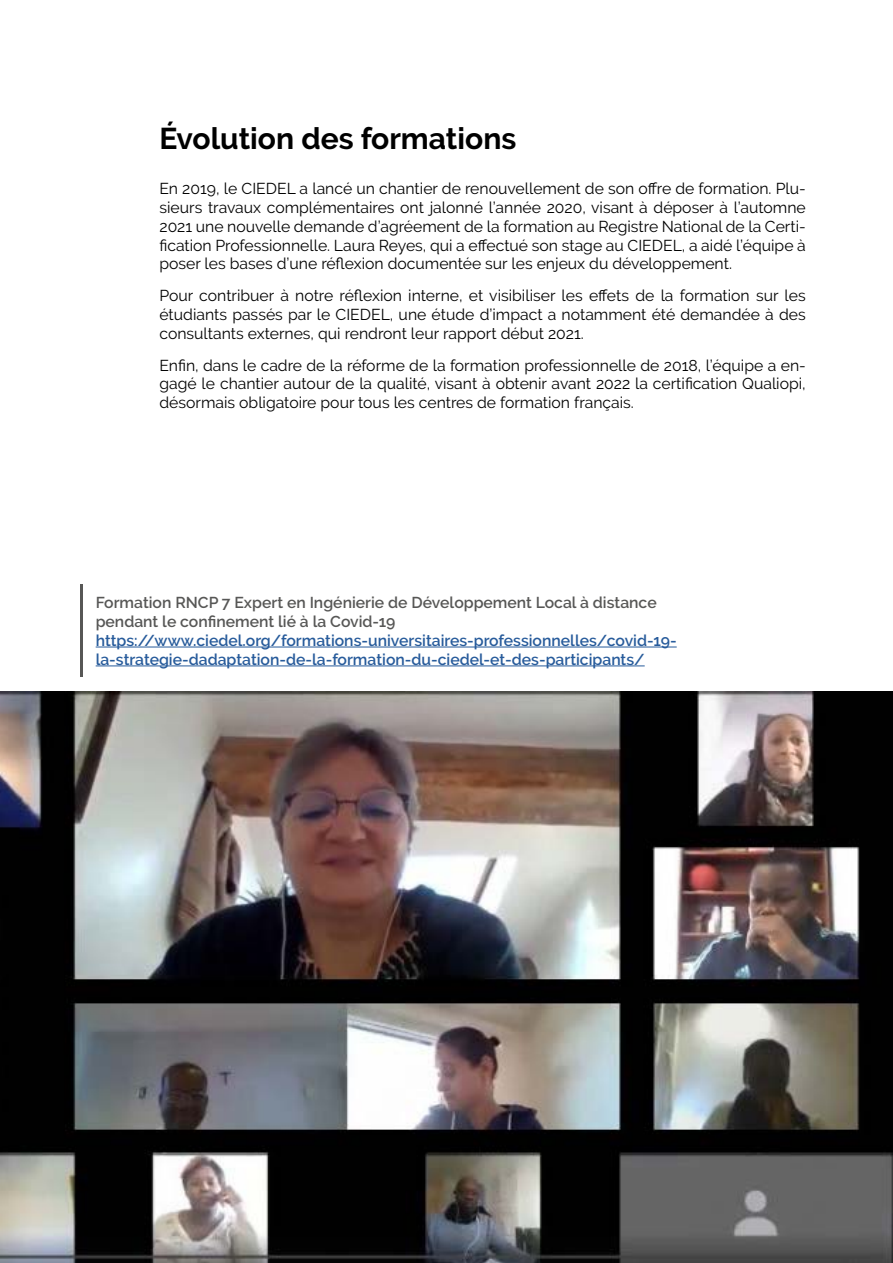
<style>
.page{position:relative;width:893px;height:1263px;background:#fff}
.page>*{position:absolute;margin:0;border:0;box-sizing:border-box;transform-origin:0 0}
.t1{font:700 30px "Raleway";color:#000}
.t2{font:15.75px/18.9px "Raleway";color:#000;text-align:justify}
.t3{font:600 15.75px/18.9px "Raleway";color:#275b9b}
.t4{font:600 15.75px/18.9px "Raleway";color:#575756}
</style>
<div class="page">
<img style="left:0;top:691px;width:893px;height:572px">
<hr style="left:96px;top:647px;width:581px;height:1px;background:#275b9b">
<hr style="left:96px;top:665px;width:549px;height:1px;background:#275b9b">
<hr style="left:80px;top:585px;width:2px;height:92px;background:#575756">
<h1 class="t1" style="left:159px;top:122px;width:358px">Évolution des formations</h1>
<p class="t2" style="left:159px;top:179px;width:648px">En 2019, le CIEDEL a lancé un chantier de renouvellement de son offre de formation. Plu&shy;sieurs travaux complémentaires ont jalonné l’année 2020, visant à déposer à l’automne 2021 une nouvelle demande d’agréement de la formation au Registre National de la Certi&shy;fication Professionnelle. Laura Reyes, qui a effectué son stage au CIEDEL, a aidé l’équipe à poser les bases d’une réflexion documentée sur les enjeux du développement.</p>
<p class="t2" style="left:159px;top:286px;width:648px">Pour contribuer à notre réflexion interne, et visibiliser les effets de la formation sur les étudiants passés par le CIEDEL, une étude d’impact a notamment été demandée à des consultants externes, qui rendront leur rapport début 2021.</p>
<p class="t2" style="left:159px;top:355px;width:648px">Enfin, dans le cadre de la réforme de la formation professionnelle de 2018, l’équipe a en&shy;gagé le chantier autour de la qualité, visant à obtenir avant 2022 la certification Qualiopi, désormais obligatoire pour tous les centres de formation français.</p>
<p class="t4" style="left:96px;top:593px;width:562px">Formation RNCP 7 Expert en Ingénierie de Développement Local à distance pendant le confinement lié à la Covid-19</p>
<p class="t3" style="left:96px;top:631px;width:583px">https://www.ciedel.org/formations-universitaires-professionnelles/covid-19- la-strategie-dadaptation-de-la-formation-du-ciedel-et-des-participants/</p>
</div>
